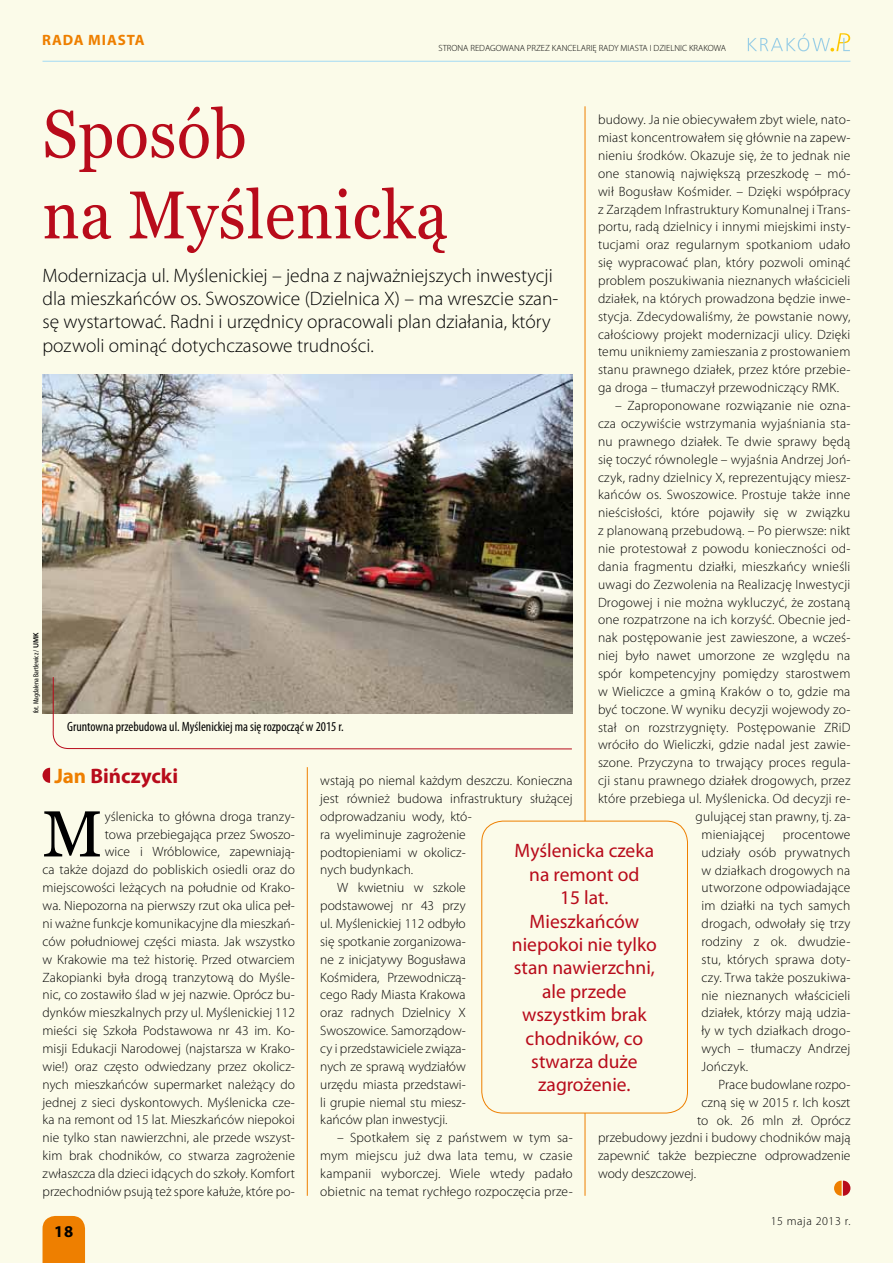
<style>
.page{position:relative;width:893px;height:1263px;background:#fbfbe9}
.page>*{position:absolute;margin:0;border:0;box-sizing:border-box;transform-origin:0 0}
.t1{font:67.5px/81px "Georgia";letter-spacing:.01em;color:#b80b1b;scale:.93 1}
.t2{font:65.1px "Georgia";color:#000}
.t3{font:700 21px "Myriad Pro";color:#b80b1b}
.t4{font:300 19.5px/23.4px "Myriad Pro";color:#000}
.t5{font:19.5px/23.4px "Myriad Pro";color:#b80b1b;text-align:center}
.t6{font:700 16.5px "Myriad Pro";color:#000}
.t7{font:700 15px "Myriad Pro";letter-spacing:.065em;color:#ee7f00}
.t8{font:300 13.5px/17.9px "Myriad Pro";letter-spacing:.005em;color:#000;text-align:justify}
.t9{font:condensed 13.5px "Myriad Pro";color:#000}
.t10{font:300 12px "Myriad Pro";letter-spacing:.05em;color:#000}
.t11{font:300 9px "Myriad Pro";color:#000}
.t12{font:condensed 7.5px "Myriad Pro";color:#000}
.s1{font-weight:600;font-stretch:normal}
.s2{color:#ee7f00}
</style>
<div class="page">
<div style="left:43px;top:1216px;width:42px;height:47px;background:#ee7f00"></div>
<hr style="left:43px;top:61px;width:807px;height:1px;background:#a2daf4">
<svg style="left:748px;top:33px;width:102px;height:19px"></svg>
<img style="left:43px;top:374px;width:530px;height:339px">
<svg style="left:834px;top:1180px;width:16px;height:16px"></svg>
<hr style="left:585px;top:106px;width:1px;height:1090px;background:#ee7f00">
<hr style="left:307px;top:767px;width:1px;height:429px;background:#ee7f00">
<svg style="left:51px;top:676px;width:522px;height:74px"></svg>
<svg style="left:43px;top:768px;width:7px;height:15px"></svg>
<div style="left:482px;top:821px;width:205px;height:292px;background:#fbfbe9;border-radius:21px"></div>
<div style="left:481px;top:821px;width:207px;height:292px;border:1px solid #ee7f00;border-radius:21px"></div>
<p class="t7" style="left:42px;top:30px;width:22px">RADA</p>
<p class="t7" style="left:88px;top:30px;width:49px">MIASTA</p>
<p class="t11" style="left:439px;top:42px;width:289px">STRONA REDAGOWANA PRZEZ KANCELARIĘ RADY MIASTA I DZIELNIC KRAKOWA</p>
<h1 class="t1" style="left:43px;top:95px;width:437px">Sposób<br>na Myślenicką</h1>
<p class="t4" style="left:43px;top:263px;width:517px">Modernizacja ul. Myślenickiej – jedna z najważniejszych inwestycji dla mieszkańców os. Swoszowice (Dzielnica X) – ma wreszcie szan&shy;sę wystartować. Radni i urzędnicy opracowali plan działania, który pozwoli ominąć dotychczasowe trudności.</p>
<p class="t8" style="left:598px;top:111px;width:254px">budowy. Ja nie obiecywałem zbyt wiele, nato&shy;miast koncentrowałem się głównie na zapew&shy;nieniu środków. Okazuje się, że to jednak nie one stanowią największą przeszkodę – mó&shy;wił Bogusław Kośmider. – Dzięki współpracy z Zarządem Infrastruktury Komunalnej i Trans&shy;portu, radą dzielnicy i innymi miejskimi insty&shy;tucjami oraz regularnym spotkaniom udało się wypracować plan, który pozwoli ominąć problem poszukiwania nieznanych właścicieli działek, na których prowadzona będzie inwe&shy;stycja. Zdecydowaliśmy, że powstanie nowy, całościowy projekt modernizacji ulicy. Dzięki temu unikniemy zamieszania z prostowaniem stanu prawnego działek, przez które przebie&shy;ga droga – tłumaczył przewodniczący RMK.</p>
<p class="t8" style="left:615px;top:396px;width:237px">– Zaproponowane rozwiązanie nie ozna-</p>
<p class="t8" style="left:598px;top:414px;width:254px">cza oczywiście wstrzymania wyjaśniania sta-</p>
<p class="t8" style="left:598px;top:432px;width:254px">nu prawnego działek. Te dwie sprawy będą</p>
<p class="t8" style="left:598px;top:450px;width:254px">się toczyć równolegle – wyjaśnia Andrzej Joń-</p>
<p class="t8" style="left:598px;top:468px;width:254px">czyk, radny dzielnicy X, reprezentujący miesz-</p>
<p class="t8" style="left:598px;top:486px;width:254px">kańców os. Swoszowice. Prostuje także inne</p>
<p class="t8" style="left:598px;top:504px;width:254px">nieścisłości, które pojawiły się w związku</p>
<p class="t8" style="left:598px;top:522px;width:254px">z planowaną przebudową. – Po pierwsze: nikt</p>
<p class="t8" style="left:598px;top:539px;width:254px">nie protestował z powodu konieczności od-</p>
<p class="t8" style="left:598px;top:557px;width:254px">dania fragmentu działki, mieszkańcy wnieśli</p>
<p class="t8" style="left:598px;top:575px;width:254px">uwagi do Zezwolenia na Realizację Inwestycji</p>
<p class="t8" style="left:598px;top:593px;width:254px">Drogowej i nie można wykluczyć, że zostaną</p>
<p class="t8" style="left:598px;top:611px;width:254px">one rozpatrzone na ich korzyść. Obecnie jed-</p>
<p class="t8" style="left:598px;top:629px;width:254px">nak postępowanie jest zawieszone, a wcześ-</p>
<p class="t8" style="left:598px;top:647px;width:254px">niej było nawet umorzone ze względu na</p>
<p class="t8" style="left:598px;top:664px;width:254px">spór kompetencyjny pomiędzy starostwem</p>
<p class="t8" style="left:598px;top:682px;width:254px">w Wieliczce a gminą Kraków o to, gdzie ma</p>
<p class="t8" style="left:598px;top:700px;width:254px">być toczone. W wyniku decyzji wojewody zo-</p>
<p class="t8" style="left:598px;top:718px;width:254px">stał on rozstrzygnięty. Postępowanie ZRiD</p>
<p class="t8" style="left:598px;top:736px;width:254px">wróciło do Wieliczki, gdzie nadal jest zawie-</p>
<p class="t8" style="left:598px;top:754px;width:254px">szone. Przyczyna to trwający proces regula-</p>
<p class="t8" style="left:598px;top:772px;width:254px">cji stanu prawnego działek drogowych, przez</p>
<p class="t8" style="left:598px;top:789px;width:254px">które przebiega ul. Myślenicka. Od decyzji re-</p>
<p class="t8" style="left:695px;top:807px;width:156px">gulującej stan prawny, tj. za-</p>
<p class="t8" style="left:701px;top:825px;width:65px">mieniającej</p>
<p class="t12" style="left:32px;top:713px;width:82px;rotate:-90deg">fot. Magdalena Bartlewicz / <span class="s1">UMK</span></p>
<p class="t9" style="left:67px;top:719px;width:278px">Gruntowna przebudowa ul. Myślenickiej ma się rozpocząć w 2015 r.</p>
<h3 class="t3" style="left:54px;top:762px;width:125px"><span class="s2">JAN</span> BIŃCZYCKI</h3>
<p class="t8" style="left:320px;top:771px;width:254px">wstają po niemal każdym deszczu. Konieczna</p>
<p class="t8" style="left:320px;top:789px;width:254px">jest również budowa infrastruktury służącej</p>
<p class="t8" style="left:320px;top:807px;width:153px">odprowadzaniu wody, któ-</p>
<p class="t8" style="left:320px;top:825px;width:147px">ra wyeliminuje zagrożenie</p>
<p class="t8" style="left:320px;top:843px;width:147px">podtopieniami w okolicz-</p>
<p class="t8" style="left:320px;top:861px;width:95px">nych budynkach.</p>
<p class="t8" style="left:337px;top:879px;width:130px">W kwietniu w szkole</p>
<p class="t8" style="left:320px;top:896px;width:147px">podstawowej nr 43 przy</p>
<p class="t8" style="left:320px;top:914px;width:147px">ul. Myślenickiej 112 odbyło</p>
<p class="t8" style="left:320px;top:932px;width:147px">się spotkanie zorganizowa-</p>
<p class="t8" style="left:320px;top:950px;width:147px">ne z inicjatywy Bogusława</p>
<p class="t8" style="left:320px;top:968px;width:147px">Kośmidera, Przewodniczą-</p>
<p class="t8" style="left:320px;top:986px;width:147px">cego Rady Miasta Krakowa</p>
<p class="t8" style="left:320px;top:1004px;width:147px">oraz radnych Dzielnicy X</p>
<p class="t8" style="left:320px;top:1021px;width:147px">Swoszowice. Samorządow-</p>
<p class="t8" style="left:320px;top:1039px;width:147px">cy i przedstawiciele związa-</p>
<p class="t8" style="left:320px;top:1057px;width:147px">nych ze sprawą wydziałów</p>
<p class="t8" style="left:320px;top:1075px;width:147px">urzędu miasta przedstawi-</p>
<p class="t8" style="left:320px;top:1093px;width:147px">li grupie niemal stu miesz-</p>
<p class="t8" style="left:320px;top:1111px;width:129px">kańców plan inwestycji.</p>
<p class="t8" style="left:320px;top:1129px;width:254px;text-indent:17px">– Spotkałem się z państwem w tym sa&shy;mym miejscu już dwa lata temu, w czasie kampanii wyborczej. Wiele wtedy padało obietnic na temat rychłego rozpoczęcia prze-</p>
<h2 class="t2" style="left:43px;top:795px;width:62px">M</h2>
<p class="t8" style="left:43px;top:807px;width:254px;text-align:right">yślenicka to główna droga tranzy-<br>towa przebiegająca przez Swoszo-<br>wice i Wróblowice, zapewniają-<br>ca także dojazd do pobliskich osiedli oraz do miejscowości leżących na południe od Krako&shy;wa. Niepozorna na pierwszy rzut oka ulica peł&shy;ni ważne funkcje komunikacyjne dla mieszkań&shy;ców południowej części miasta. Jak wszystko w Krakowie ma też historię. Przed otwarciem Zakopianki była drogą tranzytową do Myśle&shy;nic, co zostawiło ślad w jej nazwie. Oprócz bu&shy;dynków mieszkalnych przy ul. Myślenickiej 112 mieści się Szkoła Podstawowa nr 43 im. Ko&shy;misji Edukacji Narodowej (najstarsza w Krako&shy;wie!) oraz często odwiedzany przez okolicz&shy;nych mieszkańców supermarket należący do jednej z sieci dyskontowych. Myślenicka cze&shy;ka na remont od 15 lat. Mieszkańców niepokoi nie tylko stan nawierzchni, ale przede wszyst&shy;kim brak chodników, co stwarza zagrożenie zwłaszcza dla dzieci idących do szkoły. Komfort przechodniów psują też spore kałuże, które po-</p>
<p class="t8" style="left:701px;top:825px;width:150px;text-indent:81px">procentowe udziały osób prywatnych w działkach drogowych na utworzone odpowiadające im działki na tych samych drogach, odwołały się trzy rodziny z ok. dwudzie&shy;stu, których sprawa doty&shy;czy. Trwa także poszukiwa&shy;nie nieznanych właścicieli działek, którzy mają udzia&shy;ły w tych działkach drogo&shy;wych – tłumaczy Andrzej Jończyk.</p>
<p class="t8" style="left:718px;top:1075px;width:133px">Prace budowlane rozpo-</p>
<p class="t8" style="left:701px;top:1093px;width:150px">czną się w 2015 r. Ich koszt</p>
<p class="t8" style="left:697px;top:1111px;width:155px">to ok. 26 mln zł. Oprócz</p>
<p class="t8" style="left:598px;top:1129px;width:254px">przebudowy jezdni i budowy chodników mają</p>
<p class="t8" style="left:598px;top:1147px;width:254px">zapewnić także bezpieczne odprowadzenie</p>
<p class="t8" style="left:598px;top:1164px;width:100px">wody deszczowej.</p>
<h3 class="t5" style="left:512px;top:839px;width:147px">Myślenicka czeka na remont od<br>15 lat.<br>Mieszkańców niepokoi nie tylko stan nawierzchni, ale przede wszystkim brak chodników, co stwarza duże zagrożenie.</h3>
<p class="t6" style="left:54px;top:1221px;width:21px">18</p>
<p class="t10" style="left:771px;top:1213px;width:81px">15 maja 2013 r.</p>
</div>
